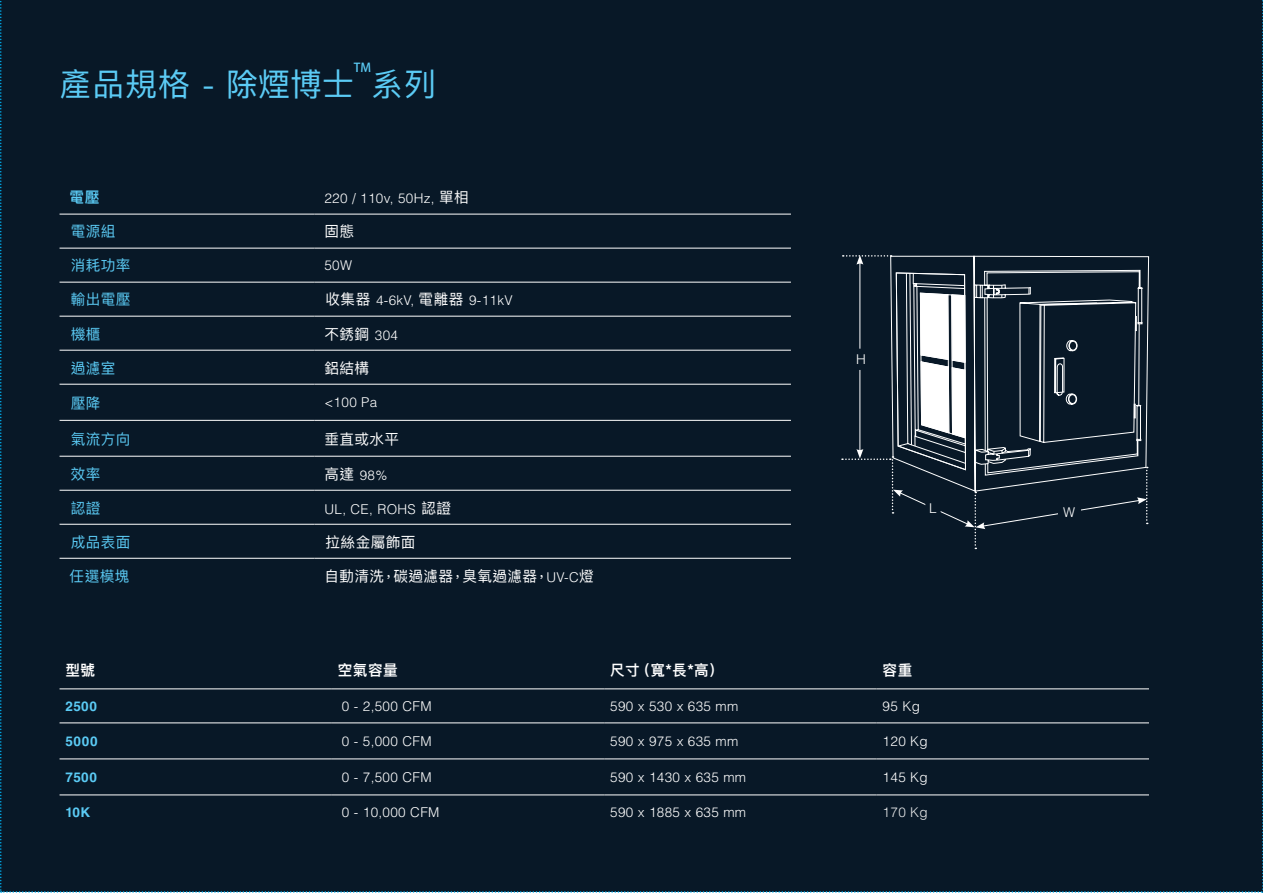
<style>
.page{position:relative;width:1263px;height:893px;background:#081827}
.page>*{position:absolute;margin:0;border:0;box-sizing:border-box;transform-origin:0 0}
.t1{font:36px "SF Pro Ping Fang HK";letter-spacing:.025em;color:#5bcbf5}
.t2{font:16.5px "SF Pro Ping Fang HK";letter-spacing:.025em;color:#fff}
.t3{font:16.5px "SF Pro Ping Fang HK";letter-spacing:.025em;color:#5bcbf5}
.t4{font:600 16.5px "SF Pro Ping Fang HK";letter-spacing:.025em;color:#fff}
.t5{font:600 16.5px "SF Pro Ping Fang HK";color:#5bcbf5}
.t6{font:300 13.5px "Helvetica LT Std";letter-spacing:.025em;color:#fff}
.t7{font:700 13.5px "Helvetica LT Std";letter-spacing:.025em;color:#5bcbf5}
.t8{font:300 13.5px "Helvetica LT Std";color:#e6e7e8}
.t9{font:12.3px "Adobe Heiti Std";color:#5bcbf5}
.s1{font-family:"Helvetica LT Std";font-weight:300}
.s2{font-family:"SF Pro Ping Fang HK";font-weight:400;font-size:16.5px}
.s3{font-family:"Helvetica LT Std";font-weight:300;font-size:13.5px}
.s4{font-family:"Helvetica LT Std";font-weight:700}
</style>
<div class="page">
<div style="left:855px;top:349px;width:23px;height:21px;background:#081827"></div>
<p class="t9" style="left:354px;top:60px;width:19px">TM</p>
<h1 class="t1" style="left:60px;top:66px;width:296px">產品規格 <span class="s1">-</span> 除煙博士</h1>
<h1 class="t1" style="left:371px;top:66px;width:66px">系列</h1>
<p class="t5" style="left:70px;top:189px;width:31px">電壓</p>
<p class="t6" style="left:324px;top:190px;width:146px">220 / 110v, 50Hz, <span class="s2">單相</span></p>
<p class="t3" style="left:71px;top:223px;width:46px">電源組</p>
<p class="t2" style="left:324px;top:223px;width:31px">固態</p>
<p class="t3" style="left:71px;top:257px;width:61px">消耗功率</p>
<p class="t6" style="left:324px;top:257px;width:29px">50W</p>
<p class="t3" style="left:71px;top:291px;width:61px">輸出電壓</p>
<p class="t6" style="left:326px;top:292px;width:189px"><span class="s2">收集器</span> 4-6kV, <span class="s2">電離器</span> 9-11kV</p>
<p class="t3" style="left:71px;top:325px;width:31px">機櫃</p>
<p class="t2" style="left:324px;top:325px;width:75px">不銹鋼 <span class="s3">304</span></p>
<p class="t3" style="left:71px;top:359px;width:46px">過濾室</p>
<p class="t2" style="left:324px;top:359px;width:46px">鋁結構</p>
<p class="t3" style="left:71px;top:395px;width:31px">壓降</p>
<p class="t6" style="left:324px;top:394px;width:54px">&lt;100 Pa</p>
<p class="t3" style="left:71px;top:431px;width:61px">氣流方向</p>
<p class="t2" style="left:324px;top:431px;width:76px">垂直或水平</p>
<p class="t3" style="left:71px;top:465px;width:31px">效率</p>
<p class="t6" style="left:324px;top:466px;width:65px"><span class="s2">高達</span> 98%</p>
<p class="t3" style="left:71px;top:499px;width:31px">認證</p>
<p class="t6" style="left:324px;top:500px;width:128px">UL, CE, ROHS <span class="s2">認證</span></p>
<p class="t3" style="left:71px;top:534px;width:61px">成品表面</p>
<p class="t2" style="left:326px;top:534px;width:91px">拉絲金屬飾面</p>
<p class="t3" style="left:70px;top:568px;width:61px">任選模塊</p>
<p class="t2" style="left:324px;top:568px;width:271px">自動清洗，碳過濾器，臭氧過濾器，<span class="s3">UV-C</span>燈</p>
<p class="t6" style="left:856px;top:351px;width:11px">H</p>
<p class="t6" style="left:929px;top:500px;width:9px">L</p>
<p class="t6" style="left:1063px;top:504px;width:14px">W</p>
<p class="t4" style="left:66px;top:662px;width:31px">型號</p>
<p class="t4" style="left:338px;top:662px;width:61px">空氣容量</p>
<p class="t4" style="left:610px;top:662px;width:110px">尺寸（寬<span class="s4">*</span>長<span class="s4">*</span>高）</p>
<p class="t4" style="left:883px;top:662px;width:31px">容重</p>
<p class="t7" style="left:66px;top:698px;width:33px">2500</p>
<p class="t6" style="left:342px;top:697px;width:91px">0 - 2,500 CFM</p>
<p class="t6" style="left:610px;top:697px;width:130px">590 x 530 x 635 mm</p>
<p class="t6" style="left:883px;top:697px;width:39px">95 Kg</p>
<p class="t7" style="left:66px;top:733px;width:34px">5000</p>
<p class="t6" style="left:342px;top:732px;width:91px">0 - 5,000 CFM</p>
<p class="t6" style="left:610px;top:732px;width:130px">590 x 975 x 635 mm</p>
<p class="t6" style="left:883px;top:732px;width:47px">120 Kg</p>
<p class="t7" style="left:66px;top:769px;width:33px">7500</p>
<p class="t6" style="left:342px;top:768px;width:91px">0 - 7,500 CFM</p>
<p class="t6" style="left:610px;top:768px;width:137px">590 x 1430 x 635 mm</p>
<p class="t6" style="left:883px;top:768px;width:47px">145 Kg</p>
<p class="t7" style="left:66px;top:804px;width:26px">10K</p>
<p class="t6" style="left:342px;top:804px;width:99px">0 - 10,000 CFM</p>
<p class="t6" style="left:610px;top:804px;width:137px">590 x 1885 x 635 mm</p>
<p class="t8" style="left:883px;top:804px;width:47px">170 Kg</p>
</div>
